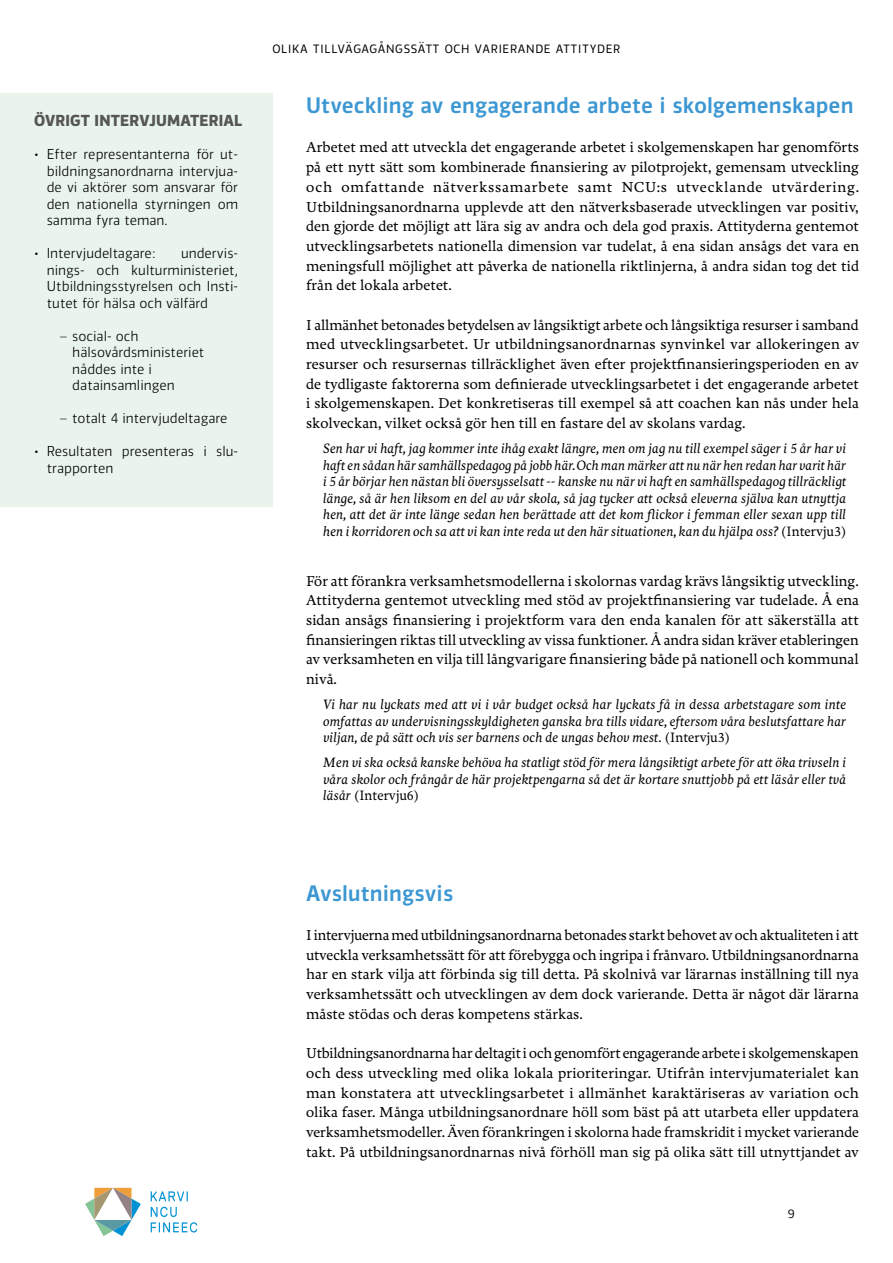
<style>
.page{position:relative;width:893px;height:1263px;background:#fff}
.page>*{position:absolute;margin:0;border:0;box-sizing:border-box;transform-origin:0 0}
.OTS2{font:500 21px "Vinkel";letter-spacing:.005em;color:#3c97d3}
.leipis_alavälillä{font:500 15px/19.6px "Freya";letter-spacing:.005em;color:#000;text-align:justify}
.t1{font:300 15px "Vinkel";color:#000}
.OTS_LAAT{font:700 15px "Vinkel";letter-spacing:.01em;color:#565655}
.sis_copy{font:italic 500 14.1px/16.5px "Freya";letter-spacing:.005em;color:#000;text-align:justify;scale:.95 1}
.sis_copy-2{font:italic 500 14.1px/16.5px "Freya";letter-spacing:.005em;color:#000;text-align:justify;scale:.96 1}
.t2{font:300 13.5px/16.5px "Vinkel";color:#000;text-align:justify}
.s1{font-style:normal}
</style>
<div class="page">
<svg style="left:85px;top:1188px;width:56px;height:48px"></svg>
<svg style="left:151px;top:1191px;width:37px;height:10px"></svg>
<svg style="left:151px;top:1207px;width:46px;height:25px"></svg>
<div style="left:0;top:94px;width:272px;height:413px;background:#e9f4ed"></div>
<h3 class="OTS_LAAT" style="left:34px;top:111px;width:210px">ÖVRIGT INTERVJUMATERIAL</h3>
<p class="t2" style="left:47px;top:146px;width:193px;text-indent:-13px">• Efter representanterna för ut&shy;bildningsanordnarna intervjua&shy;de vi aktörer som ansvarar för den nationella styrningen om samma fyra teman.</p>
<p class="t2" style="left:34px;top:245px;width:123px">• Intervjudeltagare:</p>
<p class="t2" style="left:47px;top:245px;width:193px;text-indent:134px">undervis&shy;nings- och kulturministeriet, Utbildningsstyrelsen och Insti&shy;tutet för hälsa och välfärd</p>
<p class="t2" style="left:72px;top:328px;width:134px;text-align:left;text-indent:-13px">– social- och hälsovårdsministeriet nåddes inte i datainsamlingen</p>
<p class="t2" style="left:60px;top:410px;width:170px">– totalt 4 intervjudeltagare</p>
<p class="t2" style="left:47px;top:443px;width:193px;text-indent:-13px">• Resultaten presenteras i slu&shy;trapporten</p>
<p class="t1" style="left:272px;top:37px;width:350px">olika tillvägagångssätt och varierande attityder</p>
<h2 class="OTS2" style="left:306px;top:91px;width:549px">Utveckling av engagerande arbete i skolgemenskapen</h2>
<p class="leipis_alavälillä" style="left:306px;top:138px;width:555px">Arbetet med att utveckla det engagerande arbetet i skolgemenskapen har genomförts på ett nytt sätt som kombinerade finansiering av pilotprojekt, gemensam utveckling och omfattande nätverkssamarbete samt NCU:s utvecklande utvärdering.<br>Utbildningsanordnarna upplevde att den nätverksbaserade utvecklingen var positiv, den gjorde det möjligt att lära sig av andra och dela god praxis. Attityderna gentemot utvecklingsarbetets nationella dimension var tudelat, å ena sidan ansågs det vara en meningsfull möjlighet att påverka de nationella riktlinjerna, å andra sidan tog det tid från det lokala arbetet.</p>
<p class="leipis_alavälillä" style="left:306px;top:315px;width:555px">I allmänhet betonades betydelsen av långsiktigt arbete och långsiktiga resurser i samband med utvecklingsarbetet. Ur utbildningsanordnarnas synvinkel var allokeringen av resurser och resursernas tillräcklighet även efter projektfinansieringsperioden en av de tydligaste faktorerna som definierade utvecklingsarbetet i det engagerande arbetet i skolgemenskapen. Det konkretiseras till exempel så att coachen kan nås under hela skolveckan, vilket också gör hen till en fastare del av skolans vardag.</p>
<p class="sis_copy" style="left:323px;top:441px;width:552px">Sen har vi haft, jag kommer inte ihåg exakt längre, men om jag nu till exempel säger i 5 år har vi haft en sådan här samhällspedagog på jobb här. Och man märker att nu när hen redan har varit här i 5 år börjar hen nästan bli översysselsatt -- kanske nu när vi haft en samhällspedagog tillräckligt länge, så är hen liksom en del av vår skola, så jag tycker att också eleverna själva kan utnyttja hen, att det är inte länge sedan hen berättade att det kom flickor i femman eller sexan upp till hen i korridoren och sa att vi kan inte reda ut den här situationen, kan du hjälpa oss? <span class="s1">(Intervju3)</span></p>
<p class="leipis_alavälillä" style="left:306px;top:571px;width:554px">För att förankra verksamhetsmodellerna i skolornas vardag krävs långsiktig utveckling.<br>Attityderna gentemot utveckling med stöd av projektfinansiering var tudelade. Å ena sidan ansågs finansiering i projektform vara den enda kanalen för att säkerställa att finansieringen riktas till utveckling av vissa funktioner. Å andra sidan kräver etableringen av verksamheten en vilja till långvarigare finansiering både på nationell och kommunal nivå.</p>
<p class="sis_copy-2" style="left:323px;top:697px;width:546px">Vi har nu lyckats med att vi i vår budget också har lyckats få in dessa arbetstagare som inte omfattas av undervisningsskyldigheten ganska bra tills vidare, eftersom våra beslutsfattare har viljan, de på sätt och vis ser barnens och de ungas behov mest. <span class="s1">(Intervju3)</span></p>
<p class="sis_copy" style="left:323px;top:755px;width:552px">Men vi ska också kanske behöva ha statligt stöd för mera långsiktigt arbete för att öka trivseln i våra skolor och frångår de här projektpengarna så det är kortare snuttjobb på ett läsår eller två läsår <span class="s1">(Intervju6)</span></p>
<h2 class="OTS2" style="left:306px;top:879px;width:149px">Avslutningsvis</h2>
<p class="leipis_alavälillä" style="left:306px;top:926px;width:554px">I intervjuerna med utbildningsanordnarna betonades starkt behovet av och aktualiteten i att utveckla verksamhetssätt för att förebygga och ingripa i frånvaro. Utbildningsanordnarna har en stark vilja att förbinda sig till detta. På skolnivå var lärarnas inställning till nya verksamhetssätt och utvecklingen av dem dock varierande. Detta är något där lärarna måste stödas och deras kompetens stärkas.</p>
<p class="leipis_alavälillä" style="left:306px;top:1044px;width:554px">Utbildningsanordnarna har deltagit i och genomfört engagerande arbete i skolgemenskapen och dess utveckling med olika lokala prioriteringar. Utifrån intervjumaterialet kan man konstatera att utvecklingsarbetet i allmänhet karaktäriseras av variation och olika faser. Många utbildningsanordnare höll som bäst på att utarbeta eller uppdatera verksamhetsmodeller. Även förankringen i skolorna hade framskridit i mycket varierande takt. På utbildningsanordnarnas nivå förhöll man sig på olika sätt till utnyttjandet av</p>
<p class="t1" style="left:787px;top:1202px;width:9px">9</p>
</div>
